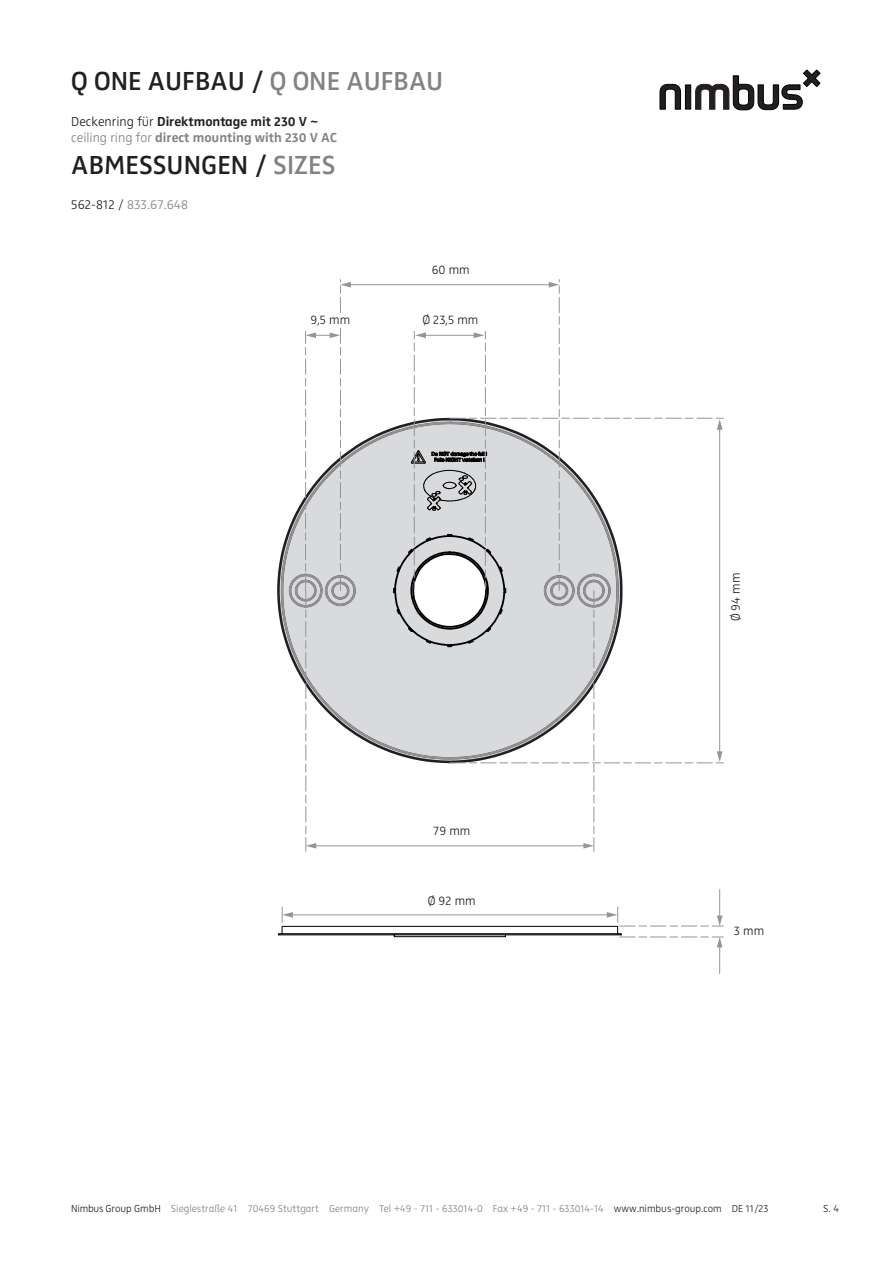
<style>
.page{position:relative;width:893px;height:1263px;background:#fff}
.page>*{position:absolute;margin:0;border:0;box-sizing:border-box;transform-origin:0 0}
.t1{font:27px "Zwo Semi Bold LF Plain Alt";color:#231f20}
.t2{font:13.5px/16.2px "Zwo Bold LF Plain Alt";color:#808285}
.t3{font:13.5px "Zwo Light LF Plain Alt";color:#808285}
.t4{font:12.9px "Zwo Light LF Plain Alt";color:#231f20}
.t5{font:10.5px "Zwo Light LF Plain Alt";color:#808285}
.t6{font:10.5px "Zwo Light LF Plain Alt";color:#231f20}
.s1{color:#808285}
.s2{font-family:"Zwo Light LF Plain Alt";color:#231f20}
.s3{color:#231f20}
.s4{font-family:"Zwo Light LF Plain Alt"}
</style>
<div class="page">
<svg style="left:660px;top:70px;width:160px;height:40px"></svg>
<svg style="left:277px;top:427px;width:116px;height:327px"></svg>
<hr style="left:349px;top:284px;width:202px;height:1px;background:#939598">
<hr style="left:314px;top:845px;width:271px;height:1px;background:#939598">
<svg style="left:305px;top:280px;width:46px;height:571px"></svg>
<svg style="left:278px;top:889px;width:445px;height:84px"></svg>
<svg style="left:393px;top:280px;width:330px;height:571px"></svg>
<div style="left:310px;top:314px;width:42px;height:12px;background:#fff"></div>
<h1 class="t1" style="left:71px;top:65px;width:374px">Q ONE AUFBAU / <span class="s1">Q ONE AUFBAU</span></h1>
<p class="t2" style="left:71px;top:113px;width:267px"><span class="s2">Deckenring für</span> <span class="s3">Direktmontage mit 230 V ~ </span><span class="s4">ceiling ring for</span> direct mounting with 230 V AC</p>
<h1 class="t1" style="left:71px;top:149px;width:266px">ABMESSUNGEN / <span class="s1">SIZES</span></h1>
<p class="t3" style="left:71px;top:196px;width:118px"><span class="s3">562-812 /</span> 833.67.648</p>
<p class="t4" style="left:310px;top:312px;width:41px">9,5 mm</p>
<p class="t4" style="left:432px;top:262px;width:39px">60 mm</p>
<p class="t4" style="left:422px;top:312px;width:57px">Ø 23,5 mm</p>
<p class="t4" style="left:433px;top:823px;width:39px">79 mm</p>
<p class="t4" style="left:428px;top:893px;width:49px">Ø 92 mm</p>
<p class="t4" style="left:728px;top:621px;width:50px;rotate:-90deg">Ø 94 mm</p>
<p class="t4" style="left:734px;top:923px;width:32px">3 mm</p>
<p class="t5" style="left:71px;top:1203px;width:699px"><span class="s3">Nimbus Group GmbH</span> Sieglestraße 41 70469 Stuttgart Germany Tel +49 - 711 - 633014-0 Fax +49 - 711 - 633014-14 <span class="s3">www.nimbus-group.com DE 11/23</span></p>
<p class="t6" style="left:823px;top:1203px;width:17px">S. 4</p>
</div>
